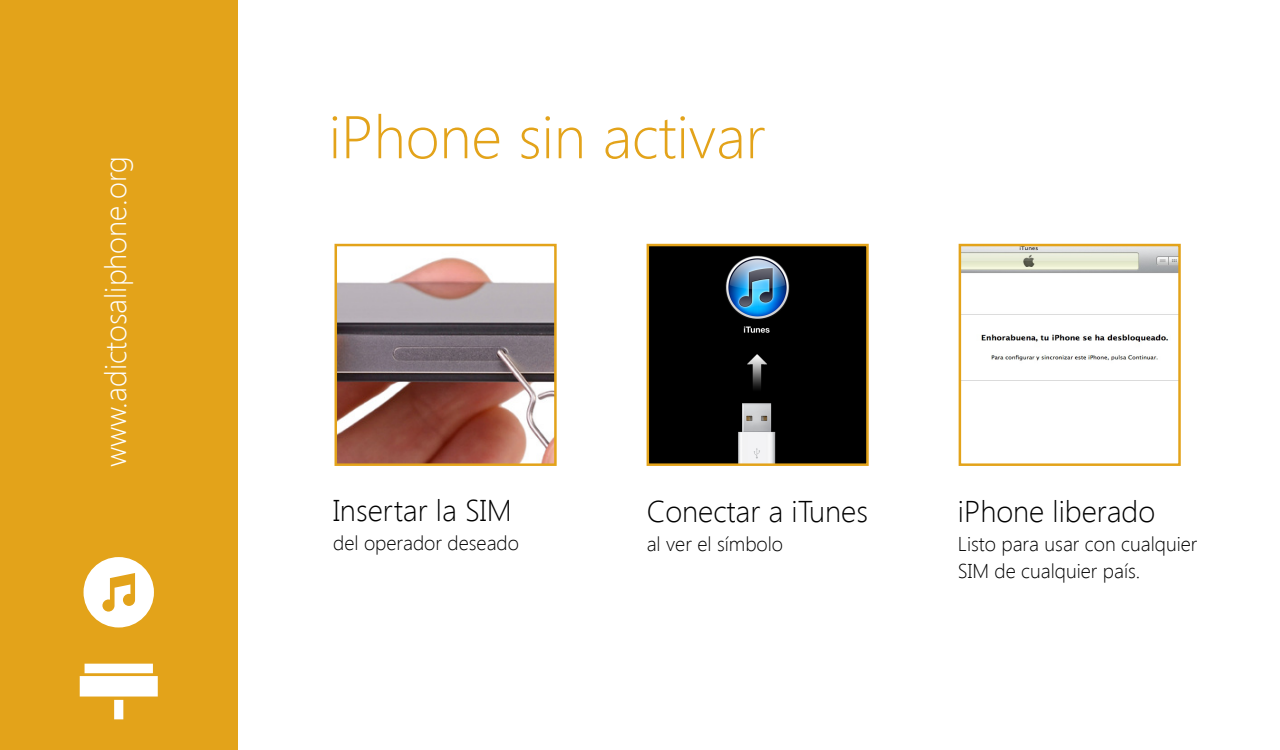
<style>
.page{position:relative;width:1280px;height:750px;background:#fff}
.page>*{position:absolute;margin:0;border:0;box-sizing:border-box;transform-origin:0 0}
.t1{font:300 60px "Segoe UI";color:#e3a31a}
.t2{font:300 30px "Segoe UI";color:#000}
.t3{font:300 30px "Segoe UI";color:#fff}
.t4{font:300 20px/26.6px "Segoe UI";color:#000}
</style>
<div class="page">
<div style="left:0;top:0;width:238px;height:750px;background:#e3a31a"></div>
<img style="left:339px;top:257px;width:214px;height:205px">
<div style="left:335px;top:244px;width:222px;height:222px;border:3px solid #e3a31a"></div>
<img style="left:651px;top:248px;width:214px;height:214px">
<div style="left:647px;top:244px;width:222px;height:222px;border:3px solid #e3a31a"></div>
<img style="left:963px;top:248px;width:214px;height:133px">
<div style="left:959px;top:244px;width:222px;height:222px;border:3px solid #e3a31a"></div>
<svg style="left:80px;top:557px;width:78px;height:162px"></svg>
<h2 class="t3" style="left:104px;top:467px;width:313px;rotate:-90deg">www.adictosaliphone.org</h2>
<h1 class="t1" style="left:329px;top:115px;width:438px">iPhone sin activar</h1>
<h2 class="t2" style="left:333px;top:499px;width:180px">Insertar la SIM</h2>
<p class="t4" style="left:333px;top:532px;width:187px">del operador deseado</p>
<h2 class="t2" style="left:647px;top:500px;width:223px">Conectar a iTunes</h2>
<p class="t4" style="left:647px;top:533px;width:138px">al ver el símbolo</p>
<h2 class="t2" style="left:958px;top:500px;width:199px">iPhone liberado</h2>
<p class="t4" style="left:958px;top:533px;width:241px">Listo para usar con cualquier<br>SIM de cualquier país.</p>
</div>
